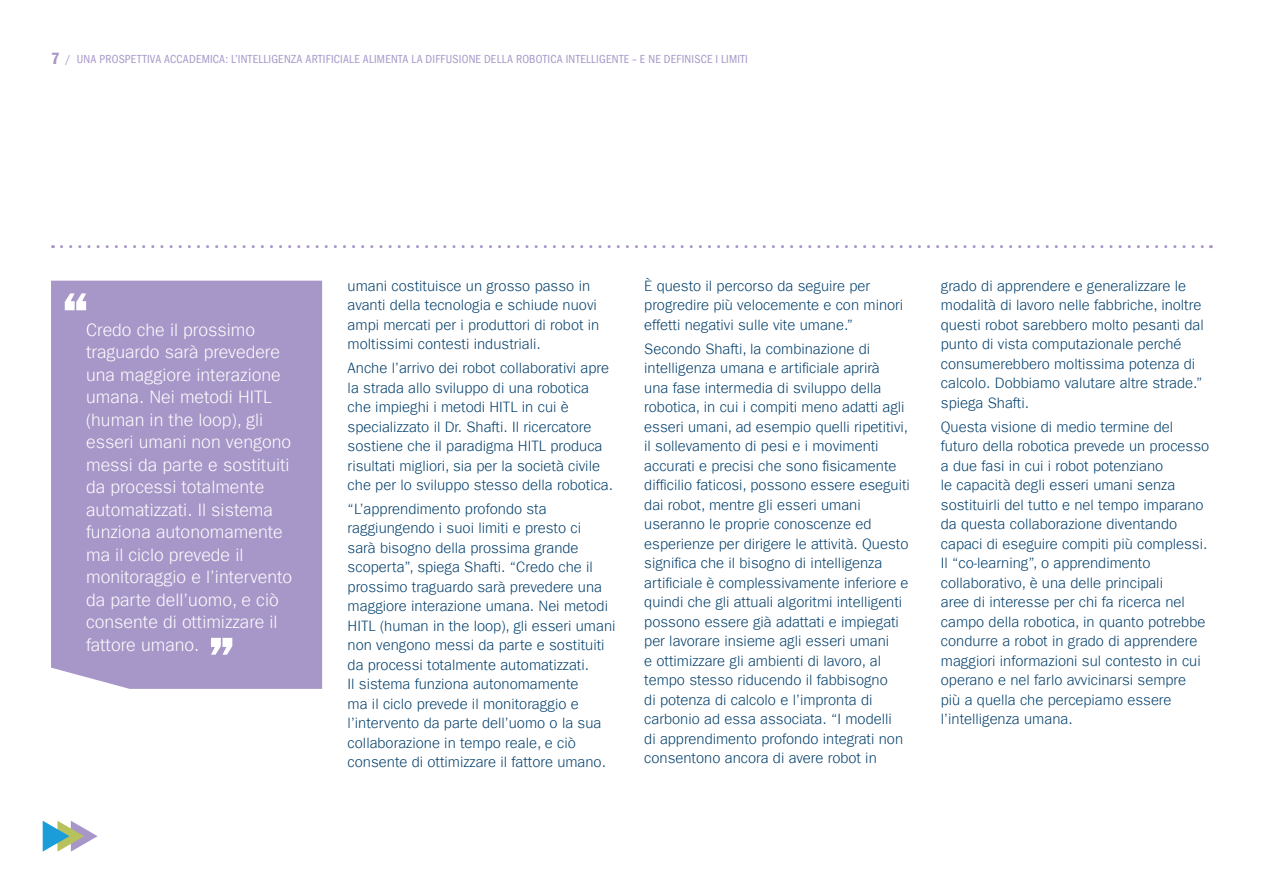
<style>
.page{position:relative;width:1263px;height:893px;background:#fff}
.page>*{position:absolute;margin:0;border:0;box-sizing:border-box;transform-origin:0 0}
.t1{font:57px "ITC Frank Gofor Ameriprise Hvy";color:#fff}
.t2{font:300 18px/22.5px "ITC Frank Gofor Ameriprise";color:#fff}
.t3{font:300 15px/19.5px "ITC Frank Gofor Ameriprise";color:#003e6b}
.t4{font:condensed 12px "ITC Frank Gofor Ameriprise";letter-spacing:.015em;color:#a796c8}
.s1{font-family:"ITC Frank Gofor Ameriprise Dm Cn";font-stretch:normal;font-size:16.8px}
</style>
<div class="page">
<svg style="left:43px;top:821px;width:55px;height:31px"></svg>
<svg style="left:61px;top:245px;width:1150px;height:3px"></svg>
<div style="left:51px;top:281px;width:271px;height:408px;background:#a796c8"></div>
<p class="t4" style="left:51px;top:52px;width:698px"><span class="s1">7</span> / UNA PROSPETTIVA ACCADEMICA: L’INTELLIGENZA ARTIFICIALE ALIMENTA LA DIFFUSIONE DELLA ROBOTICA INTELLIGENTE – E NE DEFINISCE I LIMITI</p>
<h1 class="t1" style="left:61px;top:279px;width:31px">“</h1>
<p class="t2" style="left:86px;top:318px;width:208px">Credo che il prossimo traguardo sarà prevedere una maggiore interazione umana. Nei metodi HITL (human in the loop), gli esseri umani non vengono messi da parte e sostituiti da processi totalmente automatizzati. Il sistema funziona autonomamente ma il ciclo prevede il monitoraggio e l’intervento da parte dell’uomo, e ciò consente di ottimizzare il fattore umano.</p>
<h1 class="t1" style="left:207px;top:624px;width:31px">”</h1>
<p class="t3" style="left:348px;top:276px;width:253px">umani costituisce un grosso passo in avanti della tecnologia e schiude nuovi ampi mercati per i produttori di robot in moltissimi contesti industriali.</p>
<p class="t3" style="left:348px;top:358px;width:267px">Anche l’arrivo dei robot collaborativi apre la strada allo sviluppo di una robotica che impieghi i metodi HITL in cui è specializzato il Dr. Shafti. Il ricercatore sostiene che il paradigma HITL produca risultati migliori, sia per la società civile che per lo sviluppo stesso della robotica.</p>
<p class="t3" style="left:348px;top:499px;width:269px">“L’apprendimento profondo sta raggiungendo i suoi limiti e presto ci<br>sarà bisogno della prossima grande scoperta”, spiega Shafti. “Credo che il prossimo traguardo sarà prevedere una maggiore interazione umana. Nei metodi HITL (human in the loop), gli esseri umani non vengono messi da parte e sostituiti da processi totalmente automatizzati.<br>Il sistema funziona autonomamente<br>ma il ciclo prevede il monitoraggio e l’intervento da parte dell’uomo o la sua collaborazione in tempo reale, e ciò consente di ottimizzare il fattore umano.</p>
<p class="t3" style="left:644px;top:276px;width:261px">È questo il percorso da seguire per progredire più velocemente e con minori effetti negativi sulle vite umane.”</p>
<p class="t3" style="left:644px;top:339px;width:267px">Secondo Shafti, la combinazione di intelligenza umana e artificiale aprirà<br>una fase intermedia di sviluppo della robotica, in cui i compiti meno adatti agli esseri umani, ad esempio quelli ripetitivi, il sollevamento di pesi e i movimenti accurati e precisi che sono fisicamente difficilio faticosi, possono essere eseguiti dai robot, mentre gli esseri umani useranno le proprie conoscenze ed esperienze per dirigere le attività. Questo significa che il bisogno di intelligenza artificiale è complessivamente inferiore e quindi che gli attuali algoritmi intelligenti possono essere già adattati e impiegati per lavorare insieme agli esseri umani<br>e ottimizzare gli ambienti di lavoro, al tempo stesso riducendo il fabbisogno<br>di potenza di calcolo e l’impronta di carbonio ad essa associata. “I modelli<br>di apprendimento profondo integrati non consentono ancora di avere robot in</p>
<p class="t3" style="left:941px;top:276px;width:264px">grado di apprendere e generalizzare le modalità di lavoro nelle fabbriche, inoltre questi robot sarebbero molto pesanti dal punto di vista computazionale perché consumerebbero moltissima potenza di calcolo. Dobbiamo valutare altre strade.” spiega Shafti.</p>
<p class="t3" style="left:941px;top:417px;width:270px">Questa visione di medio termine del futuro della robotica prevede un processo a due fasi in cui i robot potenziano<br>le capacità degli esseri umani senza sostituirli del tutto e nel tempo imparano da questa collaborazione diventando capaci di eseguire compiti più complessi.<br>Il “co-learning”, o apprendimento collaborativo, è una delle principali<br>aree di interesse per chi fa ricerca nel campo della robotica, in quanto potrebbe condurre a robot in grado di apprendere maggiori informazioni sul contesto in cui operano e nel farlo avvicinarsi sempre più a quella che percepiamo essere l’intelligenza umana.</p>
</div>
